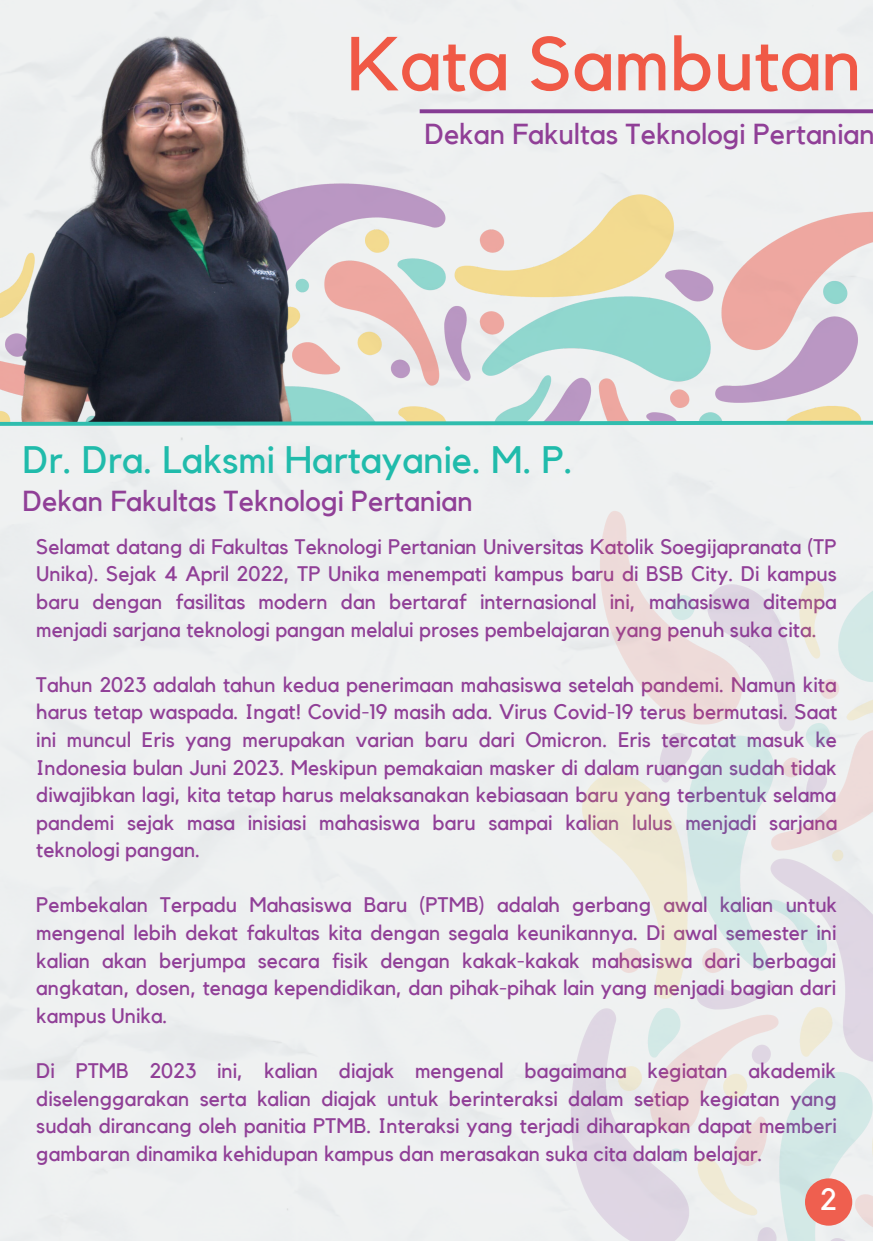
<style>
.page{position:relative;width:873px;height:1241px;background:#fff}
.page>*{position:absolute;margin:0;border:0;box-sizing:border-box;transform-origin:0 0}
.t1{font:75.42px "Kollektif";color:#f05946}
.t2{font:38.15px "Kollektif";color:#20bbab}
.t3{font:30.62px "Kollektif";color:#fff}
.t4{font:28.88px "Kollektif";color:#903f97}
.t5{font:21px/27.7px "Kollektif";color:#903f97;text-align:justify}
</style>
<div class="page">
<img style="left:357px;top:170px;width:516px;height:249px">
<img style="left:0;top:24px;width:357px;height:395px">
<svg style="left:0;top:419px;width:873px;height:10px"></svg>
<svg style="left:420px;top:109px;width:453px;height:4px;background:#8d4a9b"></svg>
<img style="left:558px;top:501px;width:315px;height:739px">
<div style="left:805px;top:1178px;width:47px;height:47px;background:#ef5f4f;border-radius:50%"></div>
<h1 class="t1" style="left:347px;top:20px;width:516px">Kata Sambutan</h1>
<h3 class="t4" style="left:424px;top:117px;width:452px">Dekan Fakultas Teknologi Pertanian</h3>
<h2 class="t2" style="left:23px;top:437px;width:552px">Dr. Dra. Laksmi Hartayanie. M. P.</h2>
<h3 class="t4" style="left:23px;top:483px;width:452px">Dekan Fakultas Teknologi Pertanian</h3>
<p class="t5" style="left:36px;top:532px;width:802px">Selamat datang di Fakultas Teknologi Pertanian Universitas Katolik Soegijapranata (TP Unika). Sejak 4 April 2022, TP Unika menempati kampus baru di BSB City. Di kampus baru dengan fasilitas modern dan bertaraf internasional ini, mahasiswa ditempa menjadi sarjana teknologi pangan melalui proses pembelajaran yang penuh suka cita.</p>
<p class="t5" style="left:36px;top:670px;width:802px">Tahun 2023 adalah tahun kedua penerimaan mahasiswa setelah pandemi. Namun kita harus tetap waspada. Ingat! Covid-19 masih ada. Virus Covid-19 terus bermutasi. Saat ini muncul Eris yang merupakan varian baru dari Omicron. Eris tercatat masuk ke Indonesia bulan Juni 2023. Meskipun pemakaian masker di dalam ruangan sudah tidak diwajibkan lagi, kita tetap harus melaksanakan kebiasaan baru yang terbentuk selama pandemi sejak masa inisiasi mahasiswa baru sampai kalian lulus menjadi sarjana teknologi pangan.</p>
<p class="t5" style="left:36px;top:891px;width:802px">Pembekalan Terpadu Mahasiswa Baru (PTMB) adalah gerbang awal kalian untuk mengenal lebih dekat fakultas kita dengan segala keunikannya. Di awal semester ini kalian akan berjumpa secara fisik dengan kakak-kakak mahasiswa dari berbagai angkatan, dosen, tenaga kependidikan, dan pihak-pihak lain yang menjadi bagian dari kampus Unika.</p>
<p class="t5" style="left:36px;top:1056px;width:802px">Di PTMB 2023 ini, kalian diajak mengenal bagaimana kegiatan akademik diselenggarakan serta kalian diajak untuk berinteraksi dalam setiap kegiatan yang sudah dirancang oleh panitia PTMB. Interaksi yang terjadi diharapkan dapat memberi gambaran dinamika kehidupan kampus dan merasakan suka cita dalam belajar.</p>
<h3 class="t3" style="left:820px;top:1181px;width:18px">2</h3>
</div>
